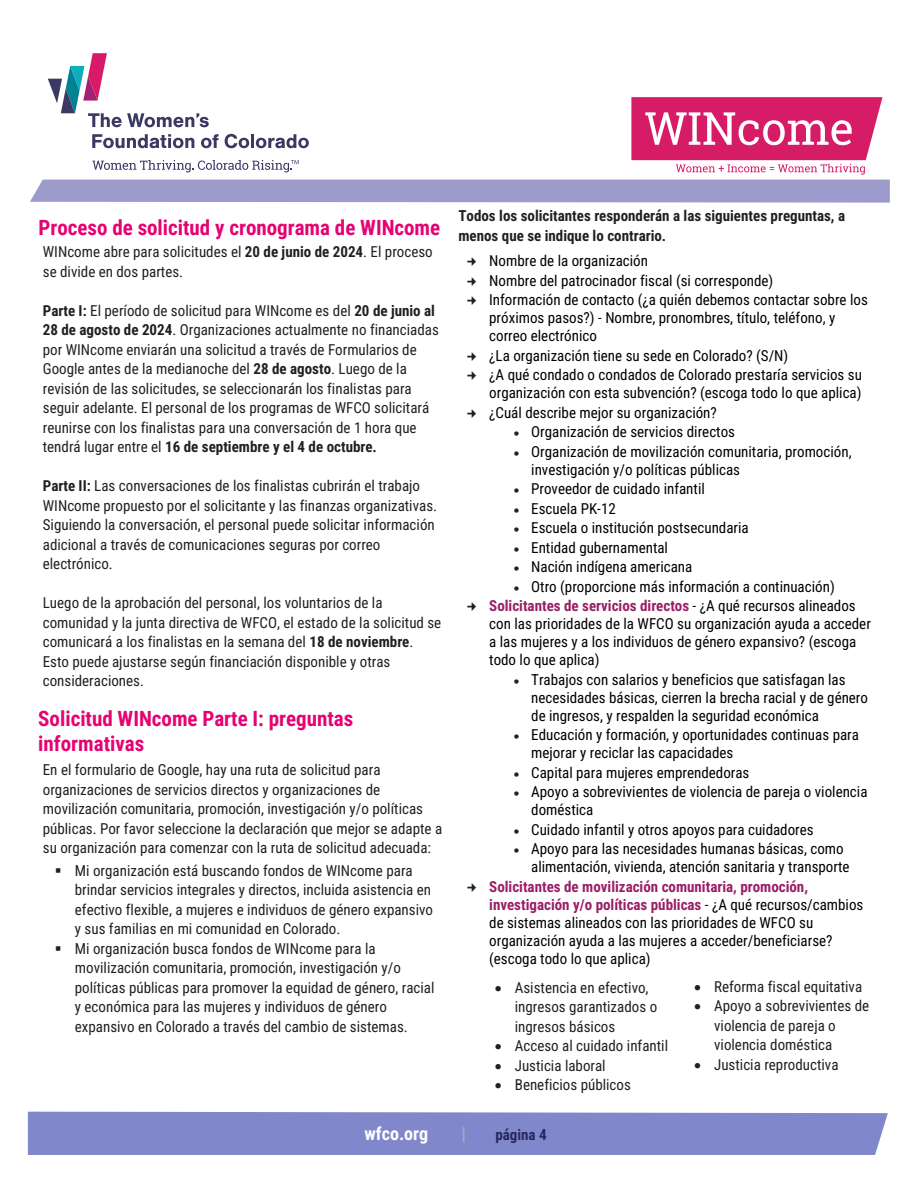
<style>
.page{position:relative;width:918px;height:1188px;background:#fff}
.page>*{position:absolute;margin:0;border:0;box-sizing:border-box;transform-origin:0 0}
.t1{font:700 21px/25.2px "Roboto Condensed";color:#e60272}
.t2{font:700 18px "Roboto Condensed";color:#fff}
.t3{font:700 18px "Roboto Condensed";color:#acadb1}
.t4{font:15px/19.5px "Roboto Condensed";color:#231f20}
.t5{font:15px/18px "Roboto Condensed";color:#000}
.t6{font:700 15px/19.5px "Roboto Condensed";color:#231f20}
.t7{font:700 15px "Roboto Condensed";color:#28275e}
.s1{font-weight:700}
.s2{color:#231f20}
.s3{font-weight:700;color:#991e66}
</style>
<div class="page">
<svg style="left:30px;top:53px;width:860px;height:150px"></svg>
<div style="left:28px;top:1112px;width:860px;height:43px;background:#8087cb"></div>
<h1 class="t1" style="left:38px;top:214px;width:403px">Proceso de solicitud y cronograma de WINcome</h1>
<p class="t4" style="left:43px;top:242px;width:391px">WINcome abre para solicitudes el <span class="s1">20 de junio de 2024</span>. El proceso se divide en dos partes.</p>
<p class="t4" style="left:43px;top:300px;width:398px"><span class="s1">Parte I:</span> El período de solicitud para WINcome es del <span class="s1">20 de junio al 28 de agosto de 2024</span>. Organizaciones actualmente no financiadas por WINcome enviarán una solicitud a través de Formularios de Google antes de la medianoche del <span class="s1">28 de agosto</span>. Luego de la revisión de las solicitudes, se seleccionarán los finalistas para seguir adelante. El personal de los programas de WFCO solicitará reunirse con los finalistas para una conversación de 1 hora que tendrá lugar entre el <span class="s1">16 de septiembre y el 4 de octubre.</span></p>
<p class="t4" style="left:43px;top:476px;width:396px"><span class="s1">Parte II:</span> Las conversaciones de los finalistas cubrirán el trabajo WINcome propuesto por el solicitante y las finanzas organizativas.<br>Siguiendo la conversación, el personal puede solicitar información adicional a través de comunicaciones seguras por correo electrónico.</p>
<p class="t4" style="left:43px;top:593px;width:400px">Luego de la aprobación del personal, los voluntarios de la comunidad y la junta directiva de WFCO, el estado de la solicitud se comunicará a los finalistas en la semana del <span class="s1">18 de noviembre</span>.<br>Esto puede ajustarse según financiación disponible y otras consideraciones.</p>
<h1 class="t1" style="left:38px;top:705px;width:317px">Solicitud WINcome Parte I: preguntas informativas</h1>
<p class="t4" style="left:43px;top:760px;width:401px">En el formulario de Google, hay una ruta de solicitud para organizaciones de servicios directos y organizaciones de movilización comunitaria, promoción, investigación y/o políticas públicas. Por favor seleccione la declaración que mejor se adapte a su organización para comenzar con la ruta de solicitud adecuada:</p>
<p class="t4" style="left:75px;top:860px;width:360px;text-indent:-20px">▪ Mi organización está buscando fondos de WINcome para brindar servicios integrales y directos, incluida asistencia en efectivo flexible, a mujeres e individuos de género expansivo y sus familias en mi comunidad en Colorado.</p>
<p class="t4" style="left:75px;top:938px;width:361px;text-indent:-20px">▪ Mi organización busca fondos de WINcome para la movilización comunitaria, promoción, investigación y/o políticas públicas para promover la equidad de género, racial y económica para las mujeres y individuos de género expansivo en Colorado a través del cambio de sistemas.</p>
<p class="t6" style="left:458px;top:206px;width:388px">Todos los solicitantes responderán a las siguientes preguntas, a menos que se indique lo contrario.</p>
<p class="t5" style="left:489px;top:251px;width:380px;line-height:19.5px">Nombre de la organización<br>Nombre del patrocinador fiscal (si corresponde)<br>Información de contacto (¿a quién debemos contactar sobre los</p>
<p class="t5" style="left:489px;top:309px;width:348px">próximos pasos?) - Nombre, pronombres, título, teléfono, y correo electrónico</p>
<p class="t5" style="left:489px;top:345px;width:374px;line-height:19.5px">¿La organización tiene su sede en Colorado? (S/N)<br>¿A qué condado o condados de Colorado prestaría servicios su</p>
<p class="t5" style="left:489px;top:383px;width:374px;line-height:19.5px">organización con esta subvención? (escoga todo lo que aplica) ¿Cuál describe mejor su organización?</p>
<p class="t5" style="left:514px;top:423px;width:223px"><span class="s2">•</span> Organización de servicios directos</p>
<p class="t5" style="left:531px;top:442px;width:322px;text-indent:-18px"><span class="s2">•</span> Organización de movilización comunitaria, promoción, investigación y/o políticas públicas</p>
<p class="t5" style="left:514px;top:480px;width:193px"><span class="s2">•</span> Proveedor de cuidado infantil</p>
<p class="t5" style="left:514px;top:499px;width:104px"><span class="s2">•</span> Escuela PK-12</p>
<p class="t5" style="left:514px;top:519px;width:237px"><span class="s2">•</span> Escuela o institución postsecundaria</p>
<p class="t5" style="left:514px;top:538px;width:156px"><span class="s2">•</span> Entidad gubernamental</p>
<p class="t5" style="left:514px;top:558px;width:180px"><span class="s2">•</span> Nación indígena americana</p>
<p class="t5" style="left:489px;top:576px;width:368px;line-height:19.5px;text-align:center"><span class="s2">•</span> Otro (proporcione más información a continuación)<br><span class="s3">Solicitantes de servicios directos</span> - ¿A qué recursos alineados</p>
<p class="t5" style="left:489px;top:615px;width:383px">con las prioridades de la WFCO su organización ayuda a acceder a las mujeres y a los individuos de género expansivo? (escoga todo lo que aplica)</p>
<p class="t5" style="left:531px;top:670px;width:338px;text-indent:-18px"><span class="s2">•</span> Trabajos con salarios y beneficios que satisfagan las necesidades básicas, cierren la brecha racial y de género de ingresos, y respalden la seguridad económica</p>
<p class="t5" style="left:531px;top:726px;width:329px;text-indent:-18px"><span class="s2">•</span> Educación y formación, y oportunidades continuas para mejorar y reciclar las capacidades</p>
<p class="t5" style="left:514px;top:763px;width:237px"><span class="s2">•</span> Capital para mujeres emprendedoras</p>
<p class="t5" style="left:531px;top:783px;width:338px;text-indent:-18px"><span class="s2">•</span> Apoyo a sobrevivientes de violencia de pareja o violencia doméstica</p>
<p class="t5" style="left:514px;top:820px;width:301px"><span class="s2">•</span> Cuidado infantil y otros apoyos para cuidadores</p>
<p class="t5" style="left:531px;top:840px;width:320px;text-indent:-18px"><span class="s2">•</span> Apoyo para las necesidades humanas básicas, como alimentación, vivienda, atención sanitaria y transporte</p>
<p class="t5" style="left:489px;top:877px;width:376px"><span class="s3">Solicitantes de movilización comunitaria, promoción, investigación y/o políticas públicas</span> - ¿A qué recursos/cambios de sistemas alineados con las prioridades de WFCO su organización ayuda a las mujeres a acceder/beneficiarse? (escoga todo lo que aplica)</p>
<p class="t4" style="left:515px;top:977px;width:144px;text-indent:-20px">• Asistencia en efectivo, ingresos garantizados o ingresos básicos</p>
<p class="t4" style="left:495px;top:1036px;width:175px">• Acceso al cuidado infantil</p>
<p class="t4" style="left:495px;top:1055px;width:112px">• Justicia laboral</p>
<p class="t4" style="left:495px;top:1075px;width:138px">• Beneficios públicos</p>
<p class="t4" style="left:694px;top:976px;width:170px">• Reforma fiscal equitativa</p>
<p class="t4" style="left:714px;top:996px;width:157px;text-indent:-20px">• Apoyo a sobrevivientes de violencia de pareja o violencia doméstica</p>
<p class="t4" style="left:694px;top:1054px;width:146px">• Justicia reproductiva</p>
<p class="t2" style="left:365px;top:1121px;width:65px">wfco.org</p>
<p class="t3" style="left:461px;top:1121px;width:6px">|</p>
<p class="t7" style="left:495px;top:1125px;width:53px">página 4</p>
</div>
